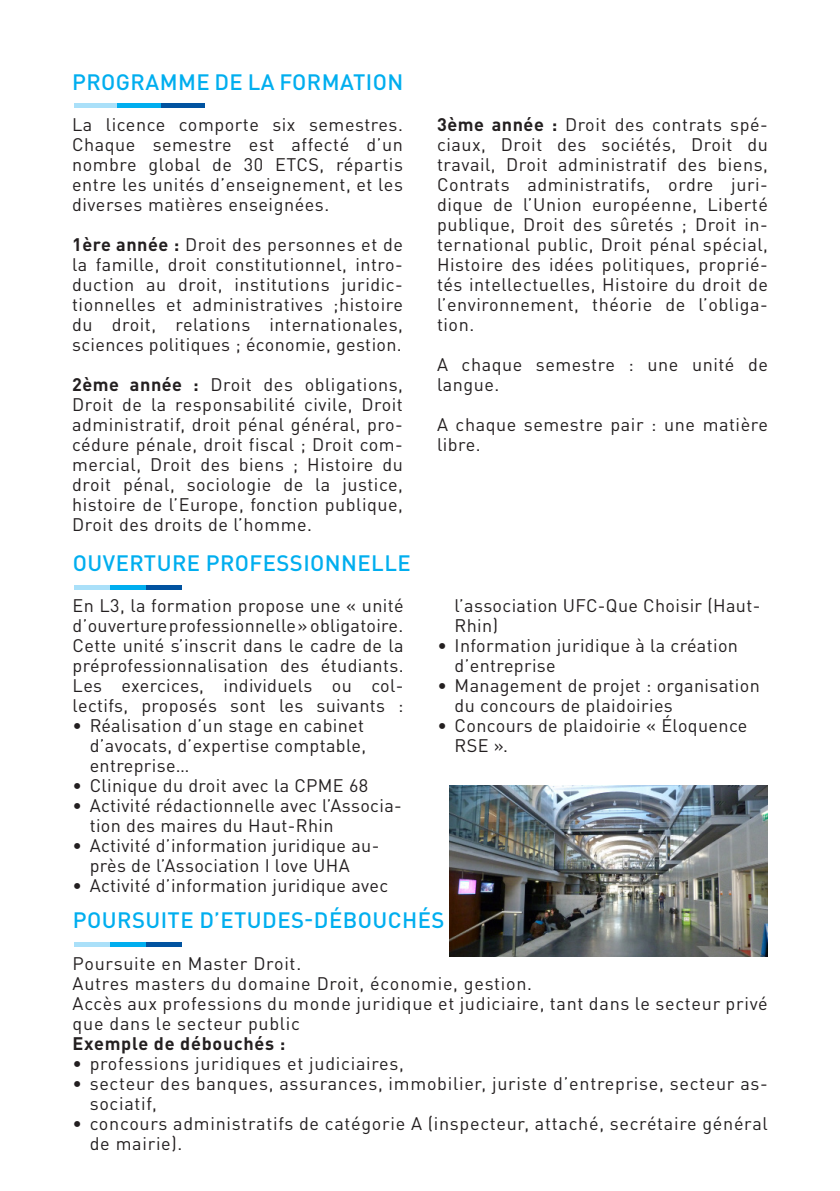
<style>
.page{position:relative;width:840px;height:1191px;background:#fff}
.page>*{position:absolute;margin:0;border:0;box-sizing:border-box;transform-origin:0 0}
.t1{font:500 22px "DIN Pro";letter-spacing:.02em;color:#00aeef}
.t2{font:18px/20px "DIN Pro";letter-spacing:.02em;color:#231f20}
.t3{font:18px/20px "DIN Pro";letter-spacing:.04em;color:#231f20}
.t4{font:700 18px "DIN Pro";letter-spacing:.04em;color:#231f20}
.s1{font-weight:700}
</style>
<div class="page">
<div style="left:74px;top:103px;width:44px;height:5px;background:#aae0f9"></div>
<div style="left:161px;top:103px;width:43px;height:5px;background:#0153a0"></div>
<div style="left:118px;top:103px;width:43px;height:5px;background:#00aeef"></div>
<div style="left:74px;top:585px;width:36px;height:5px;background:#aae0f9"></div>
<div style="left:146px;top:585px;width:36px;height:5px;background:#0153a0"></div>
<div style="left:110px;top:585px;width:36px;height:5px;background:#00aeef"></div>
<div style="left:74px;top:942px;width:36px;height:5px;background:#aae0f9"></div>
<div style="left:146px;top:942px;width:36px;height:5px;background:#0153a0"></div>
<div style="left:110px;top:942px;width:36px;height:5px;background:#00aeef"></div>
<img style="left:449px;top:785px;width:318px;height:171px">
<p class="t1" style="left:72px;top:64px;width:332px">PROGRAMME DE LA FORMATION</p>
<p class="t2" style="left:72px;top:113px;width:332px;text-align:justify">La licence comporte six semestres.<br>Chaque semestre est affecté d’un nombre global de 30 ETCS, répartis entre les unités d’enseignement, et les diverses matières enseignées.</p>
<p class="t2" style="left:72px;top:233px;width:332px;text-align:justify"><span class="s1">1ère année :</span> Droit des personnes et de la famille, droit constitutionnel, intro&shy;duction au droit, institutions juridic&shy;tionnelles et administratives ;histoire du droit, relations internationales, sciences politiques ; économie, gestion.</p>
<p class="t2" style="left:72px;top:373px;width:332px;text-align:justify"><span class="s1">2ème année :</span> Droit des obligations, Droit de la responsabilité civile, Droit administratif, droit pénal général, pro&shy;cédure pénale, droit fiscal ; Droit com&shy;mercial, Droit des biens ; Histoire du droit pénal, sociologie de la justice, histoire de l’Europe, fonction publique, Droit des droits de l’homme.</p>
<p class="t1" style="left:73px;top:545px;width:339px">OUVERTURE PROFESSIONNELLE</p>
<p class="t2" style="left:73px;top:594px;width:332px;text-align:justify">En L3, la formation propose une « unité d’ouverture professionnelle » obligatoire.<br>Cette unité s’inscrit dans le cadre de la préprofessionnalisation des étudiants.</p>
<p class="t2" style="left:73px;top:674px;width:332px">Les exercices, individuels ou col&shy;lectifs, proposés sont les suivants :</p>
<p class="t2" style="left:90px;top:714px;width:278px;text-align:justify;text-indent:-17px">• Réalisation d’un stage en cabinet d’avocats, d’expertise comptable, entreprise…</p>
<p class="t2" style="left:73px;top:774px;width:297px">• Clinique du droit avec la CPME 68</p>
<p class="t2" style="left:90px;top:794px;width:313px;text-indent:-17px">• Activité rédactionnelle avec l’Associa&shy;tion des maires du Haut-Rhin</p>
<p class="t2" style="left:90px;top:834px;width:291px;text-indent:-17px">• Activité d’information juridique au&shy;près de l’Association I love UHA</p>
<p class="t2" style="left:73px;top:874px;width:317px">• Activité d’information juridique avec</p>
<p class="t2" style="left:437px;top:113px;width:332px;text-align:justify"><span class="s1">3ème année :</span> Droit des contrats spé&shy;ciaux, Droit des sociétés, Droit du travail, Droit administratif des biens, Contrats administratifs, ordre juri&shy;dique de l’Union européenne, Liberté publique, Droit des sûretés ; Droit in&shy;ternational public, Droit pénal spécial, Histoire des idées politiques, proprié&shy;tés intellectuelles, Histoire du droit de l’environnement, théorie de l’obliga&shy;tion.</p>
<p class="t2" style="left:437px;top:353px;width:332px">A chaque semestre : une unité de langue.</p>
<p class="t2" style="left:437px;top:413px;width:332px">A chaque semestre pair : une matière libre.</p>
<p class="t2" style="left:454px;top:594px;width:307px">l’association UFC-Que Choisir (Haut-<br>Rhin)</p>
<p class="t2" style="left:454px;top:634px;width:285px;text-indent:-17px">• Information juridique à la création d’entreprise</p>
<p class="t2" style="left:454px;top:674px;width:306px;text-indent:-17px">• Management de projet : organisation du concours de plaidoiries</p>
<p class="t2" style="left:454px;top:714px;width:294px;text-indent:-17px">• Concours de plaidoirie « Éloquence<br>RSE ».</p>
<p class="t1" style="left:73px;top:902px;width:373px">POURSUITE D’ETUDES-DÉBOUCHÉS</p>
<p class="t3" style="left:73px;top:951px;width:230px">Poursuite en Master Droit.</p>
<p class="t3" style="left:73px;top:971px;width:461px">Autres masters du domaine Droit, économie, gestion.</p>
<p class="t3" style="left:73px;top:991px;width:696px">Accès aux professions du monde juridique et judiciaire, tant dans le secteur privé que dans le secteur public</p>
<p class="t4" style="left:73px;top:1028px;width:214px">Exemple de débouchés :</p>
<p class="t3" style="left:73px;top:1051px;width:332px">• professions juridiques et judiciaires,</p>
<p class="t3" style="left:90px;top:1071px;width:679px;text-indent:-17px">• secteur des banques, assurances, immobilier, juriste d’entreprise, secteur as&shy;sociatif,</p>
<p class="t3" style="left:90px;top:1111px;width:679px;text-indent:-17px">• concours administratifs de catégorie A (inspecteur, attaché, secrétaire général de mairie).</p>
</div>
